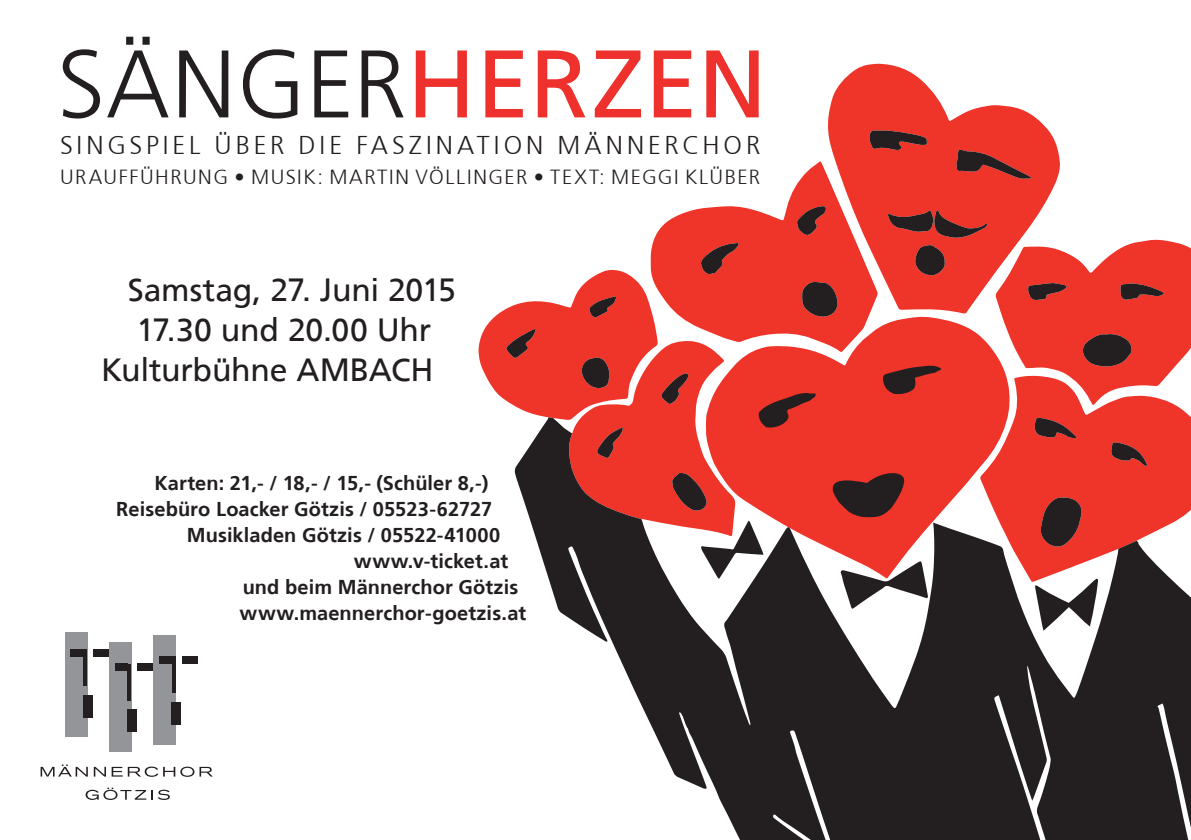
<style>
.page{position:relative;width:1191px;height:840px;background:#fff}
.page>*{position:absolute;margin:0;border:0;box-sizing:border-box;transform-origin:0 0}
.t1{font:300 95.8px "Frutiger";letter-spacing:.01em;color:#231f20}
.t2{font:32px "Frutiger";letter-spacing:-.01em;color:#231f20}
.t3{font:300 25.6px "Frutiger";letter-spacing:.155em;color:#231f20}
.t4{font:300 20.4px "Frutiger";letter-spacing:.08em;color:#231f20}
.t5{font:700 20px "Frutiger";letter-spacing:.005em;color:#231f20}
.s1{font-weight:400;color:#ee312c}
.s2{font-style:inherit}
</style>
<div class="page">
<svg style="left:828px;top:64px;width:232px;height:220px;fill:#ef342a"></svg>
<svg style="left:987px;top:375px;width:204px;height:42px;background:#f04a41"></svg>
<svg style="left:787px;top:161px;width:91px;height:45px;fill:#ef342a"></svg>
<svg style="left:558px;top:417px;width:633px;height:422px;fill:#231f20"></svg>
<svg style="left:1035px;top:578px;width:63px;height:52px"></svg>
<svg style="left:956px;top:150px;width:75px;height:29px;background:#9c2e28"></svg>
<svg style="left:868px;top:130px;width:59px;height:20px"></svg>
<svg style="left:1039px;top:496px;width:43px;height:51px;background:#622725"></svg>
<svg style="left:1034px;top:417px;width:42px;height:21px"></svg>
<svg style="left:1111px;top:442px;width:35px;height:24px"></svg>
<svg style="left:995px;top:239px;width:196px;height:166px"></svg>
<svg style="left:478px;top:206px;width:509px;height:403px"></svg>
<div style="left:109px;top:642px;width:22px;height:109px;background:#939598"></div>
<div style="left:65px;top:632px;width:22px;height:104px;background:#939598"></div>
<div style="left:153px;top:635px;width:22px;height:109px;background:#939598"></div>
<hr style="left:83px;top:648px;width:4px;height:37px;background:#231f20">
<div style="left:71px;top:648px;width:12px;height:8px;background:#231f20"></div>
<div style="left:94px;top:648px;width:15px;height:8px;background:#231f20"></div>
<div style="left:138px;top:663px;width:15px;height:7px;background:#231f20"></div>
<div style="left:182px;top:656px;width:15px;height:7px;background:#231f20"></div>
<hr style="left:128px;top:663px;width:3px;height:37px;background:#231f20">
<div style="left:115px;top:663px;width:13px;height:7px;background:#231f20"></div>
<hr style="left:172px;top:656px;width:3px;height:36px;background:#231f20">
<div style="left:159px;top:656px;width:13px;height:7px;background:#231f20"></div>
<div style="left:83px;top:694px;width:10px;height:22px;background:#231f20"></div>
<div style="left:128px;top:709px;width:9px;height:22px;background:#231f20"></div>
<div style="left:172px;top:702px;width:9px;height:22px;background:#231f20"></div>
<svg style="left:41px;top:764px;width:47px;height:12px"></svg>
<svg style="left:94px;top:766px;width:12px;height:10px"></svg>
<svg style="left:112px;top:766px;width:100px;height:10px"></svg>
<svg style="left:86px;top:787px;width:84px;height:12px"></svg>
<h1 class="t1" style="left:57px;top:30px;width:711px">SÄNGER<span class="s1">HERZEN</span></h1>
<p class="t3" style="left:60px;top:131px;width:701px">SINGSPIEL ÜBER DIE FASZINATION MÄNNERCHOR</p>
<p class="t4" style="left:60px;top:165px;width:72px">URAUFFÜHR</p>
<p class="t4" style="left:183px;top:165px;width:161px">UNG <span class="s2">•</span> MUSIK: MARTIN</p>
<p class="t4" style="left:415px;top:165px;width:43px">VÖLLINGER</p>
<p class="t4" style="left:533px;top:165px;width:92px"><span class="s2">•</span> TE XT: MEGGI</p>
<p class="t4" style="left:685px;top:165px;width:27px">KLÜBER</p>
<h2 class="t2" style="left:128px;top:271px;width:330px">Samstag, 27. Juni 2015</h2>
<h2 class="t2" style="left:137px;top:311px;width:296px">17.30 und 20.00 Uhr</h2>
<h2 class="t2" style="left:101px;top:351px;width:334px">Kulturbühne AMBACH</h2>
<p class="t5" style="left:155px;top:471px;width:335px">Karten: 21,- / 18,- / 15,- (Schüler 8,-)</p>
<p class="t5" style="left:116px;top:497px;width:377px">Reisebüro Loacker Götzis / 05523-62727</p>
<p class="t5" style="left:187px;top:523px;width:315px">Musikladen Götzis / 05522-41000</p>
<p class="t5" style="left:354px;top:549px;width:156px">www.v-ticket.at</p>
<p class="t5" style="left:243px;top:575px;width:277px">und beim Männerchor Götzis</p>
<p class="t5" style="left:240px;top:601px;width:288px">www.maennerchor-goetzis.at</p>
</div>
